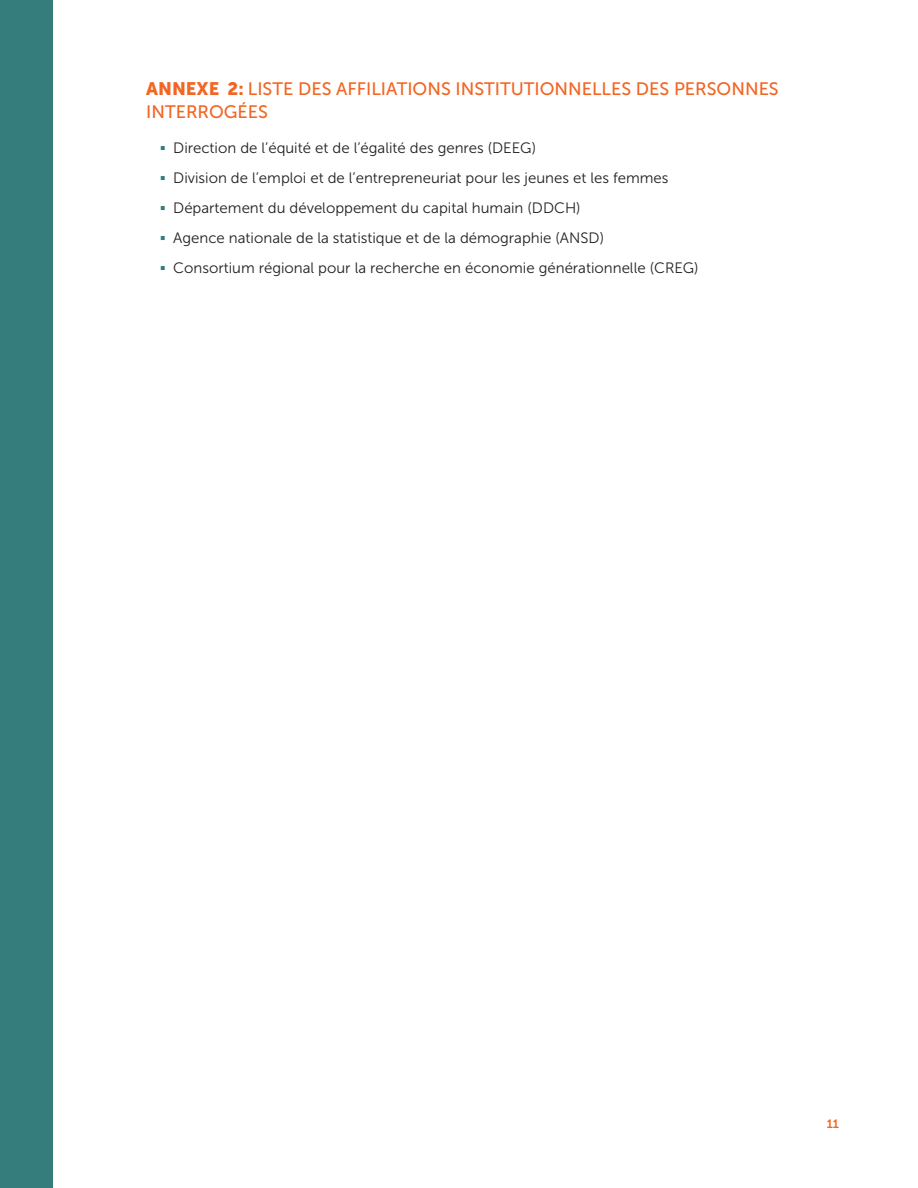
<style>
.page{position:relative;width:918px;height:1188px;background:#fff}
.page>*{position:absolute;margin:0;border:0;box-sizing:border-box;transform-origin:0 0}
.t1{font:18px/24px "Museo Sans 500";color:#f26522}
.t2{font:15px "Museo Sans 300";color:#231f20}
.t3{font:12px "Museo Sans 700";color:#f26522}
.s1{font-family:"Museo Sans 900"}
.s2{color:#347d7c}
</style>
<div class="page">
<div style="left:0;top:0;width:52px;height:1188px;background:#347d7c"></div>
<p class="t1" style="left:146px;top:76px;width:634px"><span class="s1">ANNEXE 2:</span> LISTE DES AFFILIATIONS INSTITUTIONNELLES DES PERSONNES<br>INTERROGÉES</p>
<p class="t2" style="left:160px;top:140px;width:378px"><span class="s2">▪</span> Direction de l’équité et de l’égalité des genres (DEEG)</p>
<p class="t2" style="left:160px;top:170px;width:510px"><span class="s2">▪</span> Division de l’emploi et de l’entrepreneuriat pour les jeunes et les femmes</p>
<p class="t2" style="left:160px;top:200px;width:422px"><span class="s2">▪</span> Département du développement du capital humain (DDCH)</p>
<p class="t2" style="left:160px;top:230px;width:446px"><span class="s2">▪</span> Agence nationale de la statistique et de la démographie (ANSD)</p>
<p class="t2" style="left:160px;top:260px;width:540px"><span class="s2">▪</span> Consortium régional pour la recherche en économie générationnelle (CREG)</p>
<p class="t3" style="left:827px;top:1117px;width:14px">11</p>
</div>
